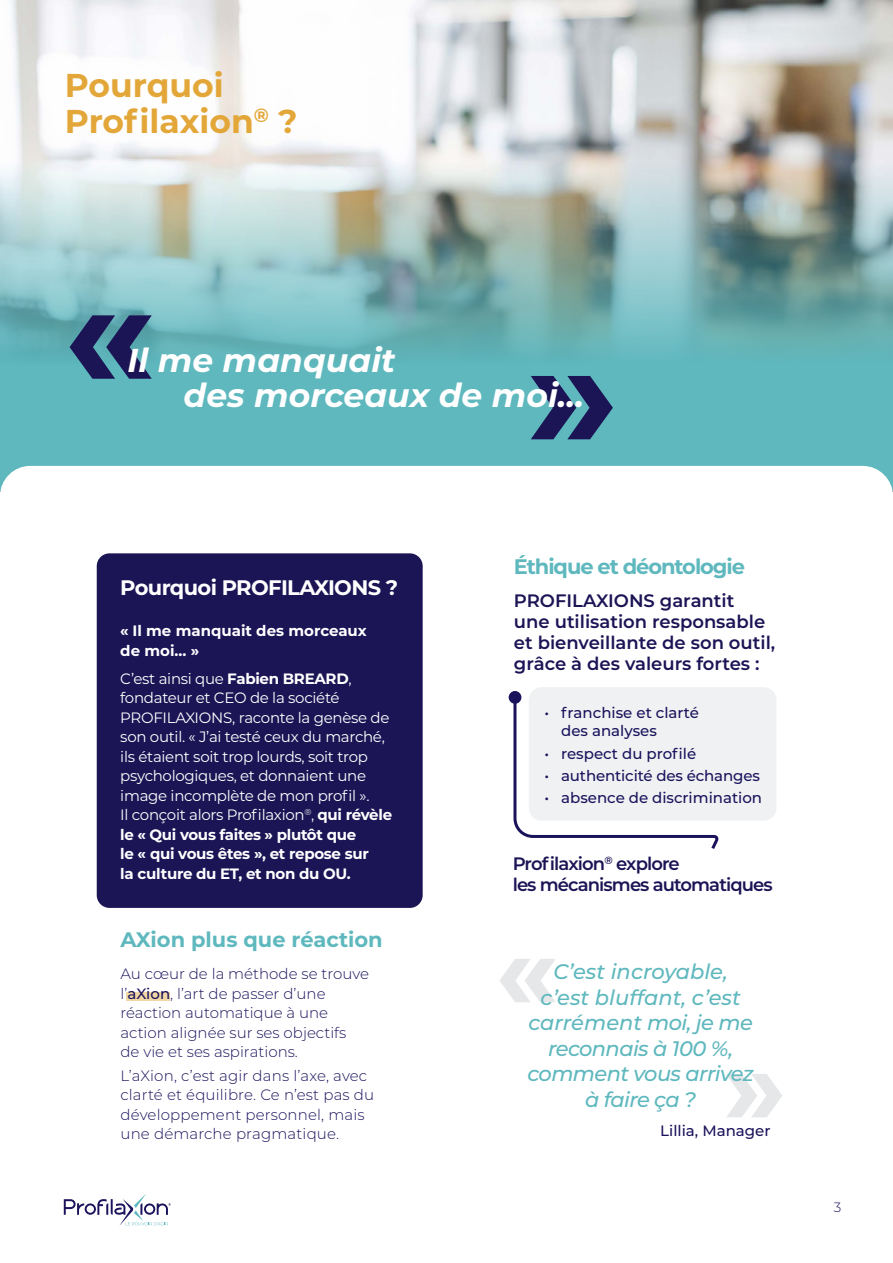
<style>
.page{position:relative;width:893px;height:1263px;background:#fff}
.page>*{position:absolute;margin:0;border:0;box-sizing:border-box;transform-origin:0 0}
.t1{font:700 162px "Montserrat";color:#1b1455}
.t2{font:700 111px "Montserrat";color:#e6e7e9}
.t3{font:italic 700 33px/34.5px "Montserrat";color:#fff}
.t4{font:700 33px/36px "Montserrat";color:#e3a739}
.t5{font:italic 500 21px/25.5px "Montserrat";letter-spacing:-.025em;color:#5eb8be;text-align:center}
.t6{font:700 21px "Montserrat";letter-spacing:-.03em;color:#fff}
.t7{font:700 21px "Montserrat";color:#5eb8be}
.t8{font:700 21px "Montserrat";letter-spacing:-.05em;color:#5eb8be}
.t9{font:600 18px/21px "Montserrat";color:#1b1455}
.t10{font:600 18px/21px "Montserrat";letter-spacing:-.05em;color:#1b1455}
.t11{font:15px/19.5px "Montserrat";letter-spacing:-.02em;color:#fff}
.t12{font:300 15px/19.5px "Montserrat";color:#1a135c}
.t13{font:500 15px/18px "Montserrat";color:#1a135c}
.t14{font:700 15px/19.5px "Montserrat";color:#fff}
.t15{font:300 13.5px "Montserrat";color:#1a135c}
.s1{font-weight:700}
.s2{font-weight:500}
</style>
<div class="page">
<svg style="left:64px;top:1194px;width:107px;height:32px"></svg>
<div style="left:127px;top:992px;width:43px;height:9px;background:#f2d7a6"></div>
<div style="left:529px;top:687px;width:247px;height:134px;background:#f0f1f2;border-radius:13px"></div>
<img style="left:0;top:0;width:893px;height:491px">
<svg style="left:512px;top:695px;width:207px;height:154px"></svg>
<div style="left:509px;top:691px;width:12px;height:13px;background:#1a135c;border-radius:50%"></div>
<div style="left:0;top:466px;width:893px;height:60px;background:#fff;border-radius:30px"></div>
<div style="left:97px;top:553px;width:326px;height:355px;background:#1b1455;border-radius:13px"></div>
<div style="left:531px;top:376px;width:82px;height:63px;background:#5eb8be"></div>
<h3 class="t4" style="left:65px;top:66px;width:234px">Pourquoi<br>Profilaxion<sup>®</sup> ?</h3>
<h1 class="t1" style="left:64px;top:216px;width:94px">«</h1>
<h3 class="t3" style="left:184px;top:341px;width:402px;text-indent:-56px">Il me manquait<br>des morceaux de moi…</h3>
<h3 class="t6" style="left:120px;top:572px;width:279px">Pourquoi PROFILAXIONS ?</h3>
<p class="t14" style="left:120px;top:620px;width:248px">« Il me manquait des morceaux de moi… »</p>
<p class="t11" style="left:120px;top:668px;width:273px">C’est ainsi que <span class="s1">Fabien BREARD</span>, fondateur et CEO de la société PROFILAXIONS, raconte la genèse de son outil. « J’ai testé ceux du marché, ils étaient soit trop lourds, soit trop psychologiques, et donnaient une image incomplète de mon profil ».<br>Il conçoit alors Profilaxion<sup>®</sup>, <span class="s1">qui révèle le « Qui vous faites » plutôt que<br>le « qui vous êtes », et repose sur<br>la culture du ET, et non du OU.</span></p>
<h3 class="t7" style="left:120px;top:924px;width:264px">AXion plus que réaction</h3>
<p class="t12" style="left:120px;top:963px;width:250px">Au cœur de la méthode se trouve l’<span class="s2">aXion</span>, l’art de passer d’une réaction automatique à une action alignée sur ses objectifs de vie et ses aspirations.</p>
<p class="t12" style="left:120px;top:1065px;width:255px">L’aXion, c’est agir dans l’axe, avec clarté et équilibre. Ce n’est pas du développement personnel, mais une démarche pragmatique.</p>
<h3 class="t8" style="left:514px;top:551px;width:233px">Éthique et déontologie</h3>
<p class="t9" style="left:514px;top:590px;width:263px">PROFILAXIONS garantit<br>une utilisation responsable et bienveillante de son outil, grâce à des valeurs fortes :</p>
<p class="t13" style="left:561px;top:703px;width:139px;text-indent:-16px">• franchise et clarté des analyses</p>
<p class="t13" style="left:545px;top:744px;width:153px">• respect du profilé</p>
<p class="t13" style="left:545px;top:766px;width:217px">• authenticité des échanges</p>
<p class="t13" style="left:545px;top:788px;width:219px">• absence de discrimination</p>
<p class="t10" style="left:513px;top:852px;width:262px">Profilaxion<sup>®</sup> explore<br>les mécanismes automatiques</p>
<h2 class="t2" style="left:495px;top:891px;width:65px">«</h2>
<h3 class="t5" style="left:527px;top:958px;width:228px">C’est incroyable, c’est bluffant, c’est carrément moi, je me reconnais à 100 %, comment vous arrivez à faire ça ?</h3>
<p class="t13" style="left:660px;top:1121px;width:112px">Lillia, Manager</p>
<p class="t15" style="left:834px;top:1198px;width:9px">3</p>
</div>
